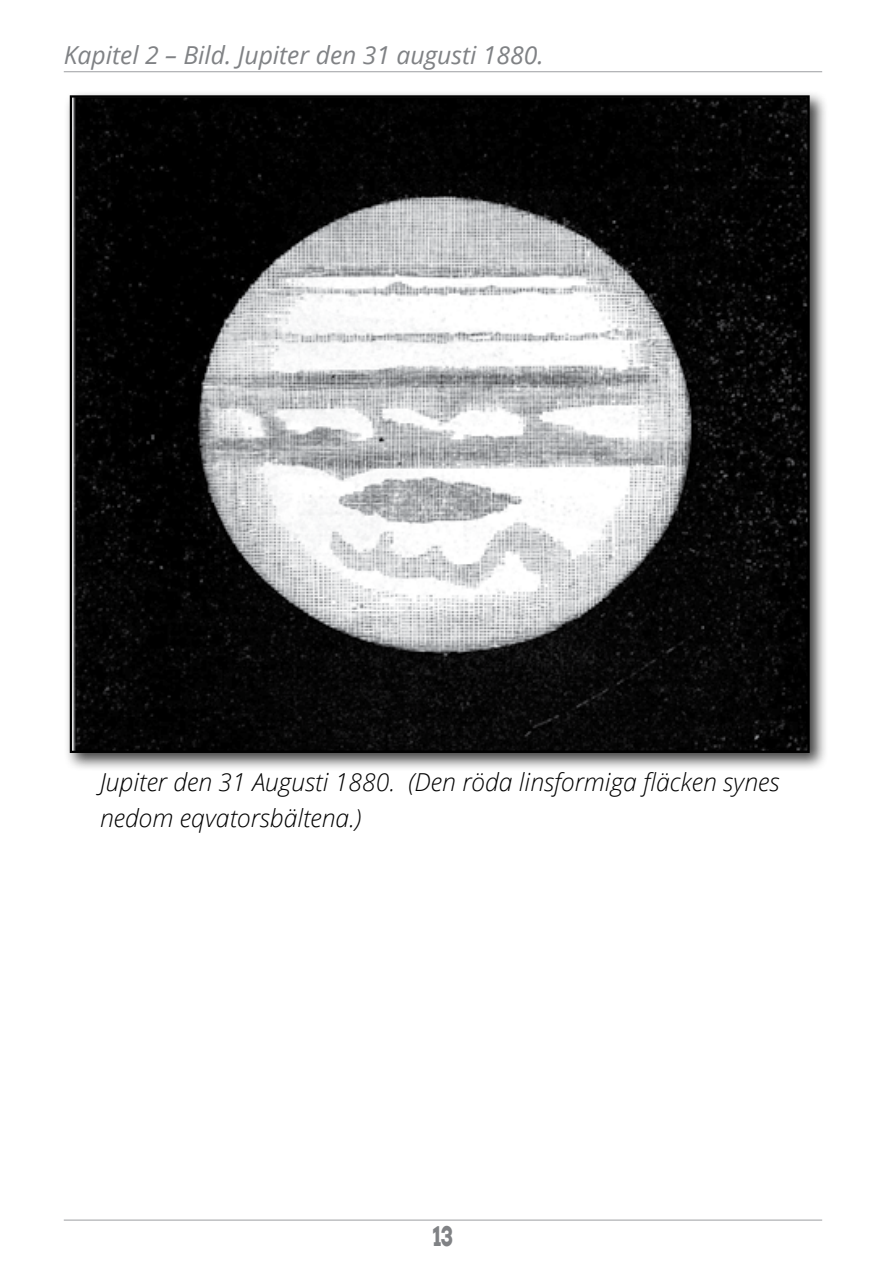
<style>
.page{position:relative;width:893px;height:1276px;background:#fff}
.page>*{position:absolute;margin:0;border:0;box-sizing:border-box;transform-origin:0 0}
.t1{font:700 27px "Arvo";color:#808285;scale:.8 1}
.t2{font:italic 300 24.75px/36px "Open Sans";color:#000}
.t3{font:italic 24.75px "Open Sans";color:#808285}
</style>
<div class="page">
<hr style="left:64px;top:1219px;width:758px;height:1px;background:#a7a9ac">
<hr style="left:64px;top:71px;width:758px;height:1px;background:#a7a9ac">
<div style="left:64px;top:89px;width:764px;height:682px;background:#000;opacity:.75"></div>
<img style="left:73px;top:98px;width:734px;height:652px">
<p class="t3" style="left:64px;top:38px;width:481px">Kapitel 2 – Bild. Jupiter den 31 augusti 1880.</p>
<p class="t2" style="left:100px;top:763px;width:681px">Jupiter den 31 Augusti 1880. (Den röda linsformiga fläcken synes nedom eqvatorsbältena.)</p>
<p class="t1" style="left:433px;top:1219px;width:27px">13</p>
</div>
